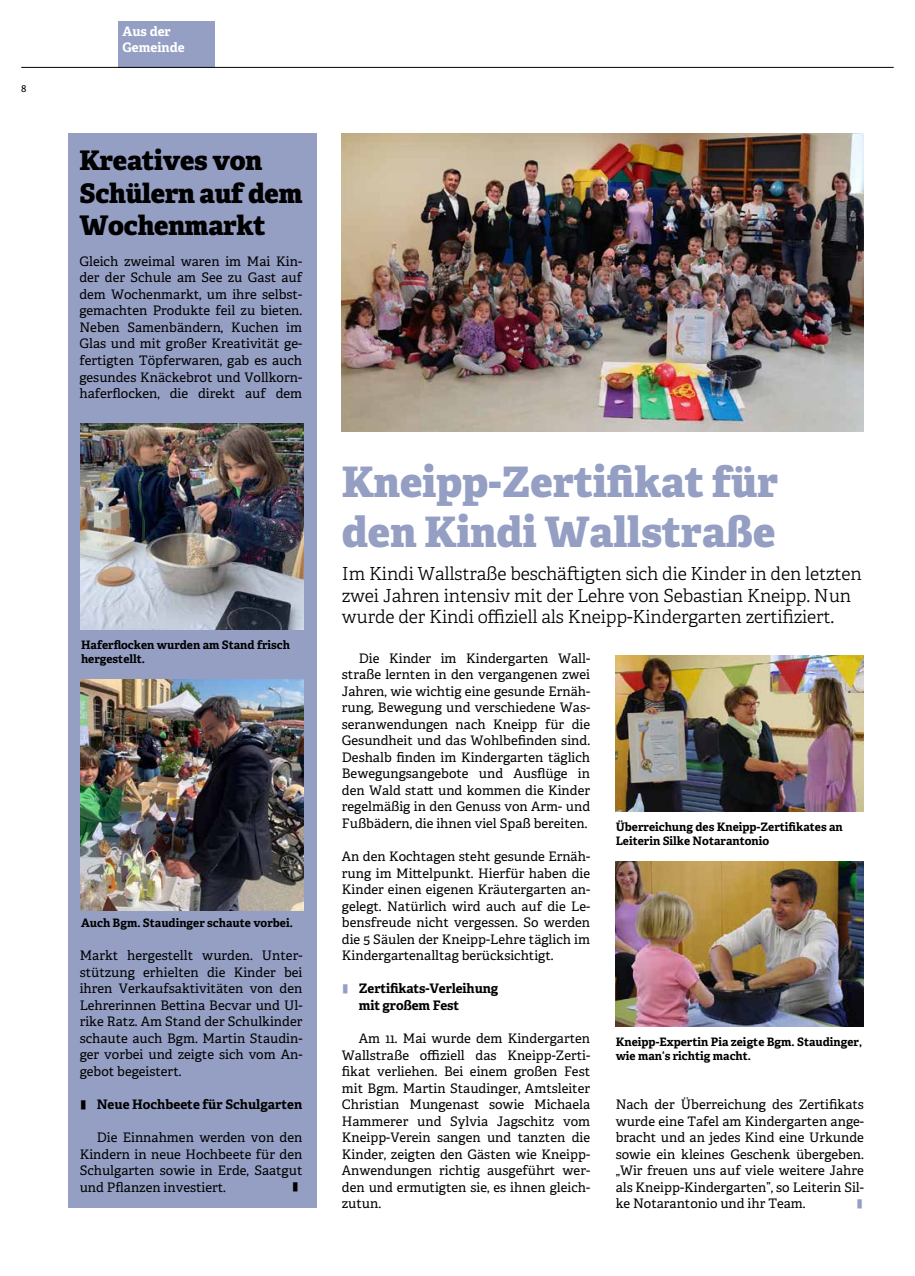
<style>
.page{position:relative;width:915px;height:1276px;background:#fff}
.page>*{position:absolute;margin:0;border:0;box-sizing:border-box;transform-origin:0 0}
.t1{font:800 42px/49.7px "Adelle";color:#949fc3}
.t2{font:800 27px/32.4px "Adelle";letter-spacing:-.01em;color:#000}
.t3{font:300 18px/21.6px "Adelle";letter-spacing:-.01em;color:#000}
.t4{font:13.2px/16.5px "Adelle";color:#000;text-align:justify}
.t5{font:700 13.2px/16.5px "Adelle";letter-spacing:-.01em;color:#000}
.t6{font:700 13.2px/16.5px "Adelle";color:#fff}
.t7{font:700 11.7px/13.5px "Adelle";color:#000}
.t8{font:10.5px "Adelle";color:#000}
.t9{font:800 10.2px "Adelle";color:#949fc3;scale:2.5 1}
.t10{font:800 10.2px "Adelle";color:#000;scale:2.5 1}
.s1{font-weight:800;font-size:10.2px}
.s2{font-weight:800;font-size:10.2px;color:#949fc3}
</style>
<div class="page">
<div style="left:118px;top:21px;width:97px;height:47px;background:#949fc3"></div>
<hr style="left:21px;top:67px;width:872px;height:1px;background:#000">
<div style="left:68px;top:134px;width:248px;height:1074px;background:#949fc3"></div>
<img style="left:81px;top:423px;width:222px;height:206px">
<img style="left:81px;top:679px;width:222px;height:231px">
<img style="left:342px;top:134px;width:521px;height:297px">
<img style="left:615px;top:655px;width:248px;height:156px">
<img style="left:615px;top:861px;width:248px;height:165px">
<p class="t8" style="left:21px;top:82px;width:7px">8</p>
<p class="t6" style="left:122px;top:23px;width:64px">Aus der<br>Gemeinde</p>
<h2 class="t2" style="left:79px;top:145px;width:224px">Kreatives von<br>Schülern auf dem<br>Wochenmarkt</h2>
<p class="t4" style="left:79px;top:253px;width:224px">Gleich zweimal waren im Mai Kin&shy;der der Schule am See zu Gast auf dem Wochenmarkt, um ihre selbst&shy;gemachten Produkte feil zu bieten.<br>Neben Samenbändern, Kuchen im Glas und mit großer Kreativität ge&shy;fertigten Töpferwaren, gab es auch gesundes Knäckebrot und Vollkorn&shy;haferflocken, die direkt auf dem</p>
<p class="t7" style="left:81px;top:638px;width:210px">Haferflocken wurden am Stand frisch hergestellt.</p>
<p class="t7" style="left:81px;top:916px;width:213px">Auch Bgm. Staudinger schaute vorbei.</p>
<p class="t4" style="left:80px;top:947px;width:224px">Markt hergestellt wurden. Unter&shy;stützung erhielten die Kinder bei ihren Verkaufsaktivitäten von den Lehrerinnen Bettina Becvar und Ul&shy;rike Ratz. Am Stand der Schulkinder schaute auch Bgm. Martin Staudin&shy;ger vorbei und zeigte sich vom An&shy;gebot begeistert.</p>
<p class="t5" style="left:80px;top:1096px;width:224px"><span class="s1">|</span> Neue Hochbeete für Schulgarten</p>
<p class="t4" style="left:80px;top:1129px;width:224px;text-indent:17px">Die Einnahmen werden von den Kindern in neue Hochbeete für den Schulgarten sowie in Erde, Saatgut und Pflanzen investiert.</p>
<p class="t10" style="left:292px;top:1180px;width:4px">|</p>
<h1 class="t1" style="left:342px;top:457px;width:437px">Kneipp-Zertifikat für den Kindi Wallstraße</h1>
<h3 class="t3" style="left:342px;top:563px;width:521px">Im Kindi Wallstraße beschäftigten sich die Kinder in den letzten zwei Jahren intensiv mit der Lehre von Sebastian Kneipp. Nun wurde der Kindi offiziell als Kneipp-Kindergarten zertifiziert.</h3>
<p class="t4" style="left:342px;top:650px;width:250px;text-indent:17px">Die Kinder im Kindergarten Wall&shy;straße lernten in den vergangenen zwei Jahren, wie wichtig eine gesunde Ernäh&shy;rung, Bewegung und verschiedene Was&shy;seranwendungen nach Kneipp für die Gesundheit und das Wohlbefinden sind.<br>Deshalb finden im Kindergarten täglich Bewegungsangebote und Ausflüge in den Wald statt und kommen die Kinder regelmäßig in den Genuss von Arm- und Fußbädern, die ihnen viel Spaß bereiten.</p>
<p class="t4" style="left:342px;top:848px;width:250px">An den Kochtagen steht gesunde Ernäh&shy;rung im Mittelpunkt. Hierfür haben die Kinder einen eigenen Kräutergarten an&shy;gelegt. Natürlich wird auch auf die Le&shy;bensfreude nicht vergessen. So werden die 5 Säulen der Kneipp-Lehre täglich im Kindergartenalltag berücksichtigt.</p>
<p class="t5" style="left:359px;top:980px;width:141px;text-indent:-17px"><span class="s2">|</span> Zertifikats-Verleihung mit großem Fest</p>
<p class="t4" style="left:342px;top:1030px;width:250px;text-indent:17px">Am 11. Mai wurde dem Kindergarten Wallstraße offiziell das Kneipp-Zerti&shy;fikat verliehen. Bei einem großen Fest mit Bgm. Martin Staudinger, Amtsleiter Christian Mungenast sowie Michaela Hammerer und Sylvia Jagschitz vom Kneipp-Verein sangen und tanzten die Kinder, zeigten den Gästen wie Kneipp-Anwendungen richtig ausgeführt wer&shy;den und ermutigten sie, es ihnen gleich&shy;zutun.</p>
<p class="t7" style="left:615px;top:820px;width:228px">Überreichung des Kneipp-Zertifikates an<br>Leiterin Silke Notarantonio</p>
<p class="t7" style="left:615px;top:1035px;width:248px">Kneipp-Expertin Pia zeigte Bgm. Staudinger, wie man‘s richtig macht.</p>
<p class="t4" style="left:615px;top:1096px;width:250px">Nach der Überreichung des Zertifikats wurde eine Tafel am Kindergarten ange&shy;bracht und an jedes Kind eine Urkunde sowie ein kleines Geschenk übergeben. „Wir freuen uns auf viele weitere Jahre als Kneipp-Kindergarten”, so Leiterin Sil&shy;ke Notarantonio und ihr Team.</p>
<p class="t9" style="left:855px;top:1196px;width:4px">|</p>
</div>
